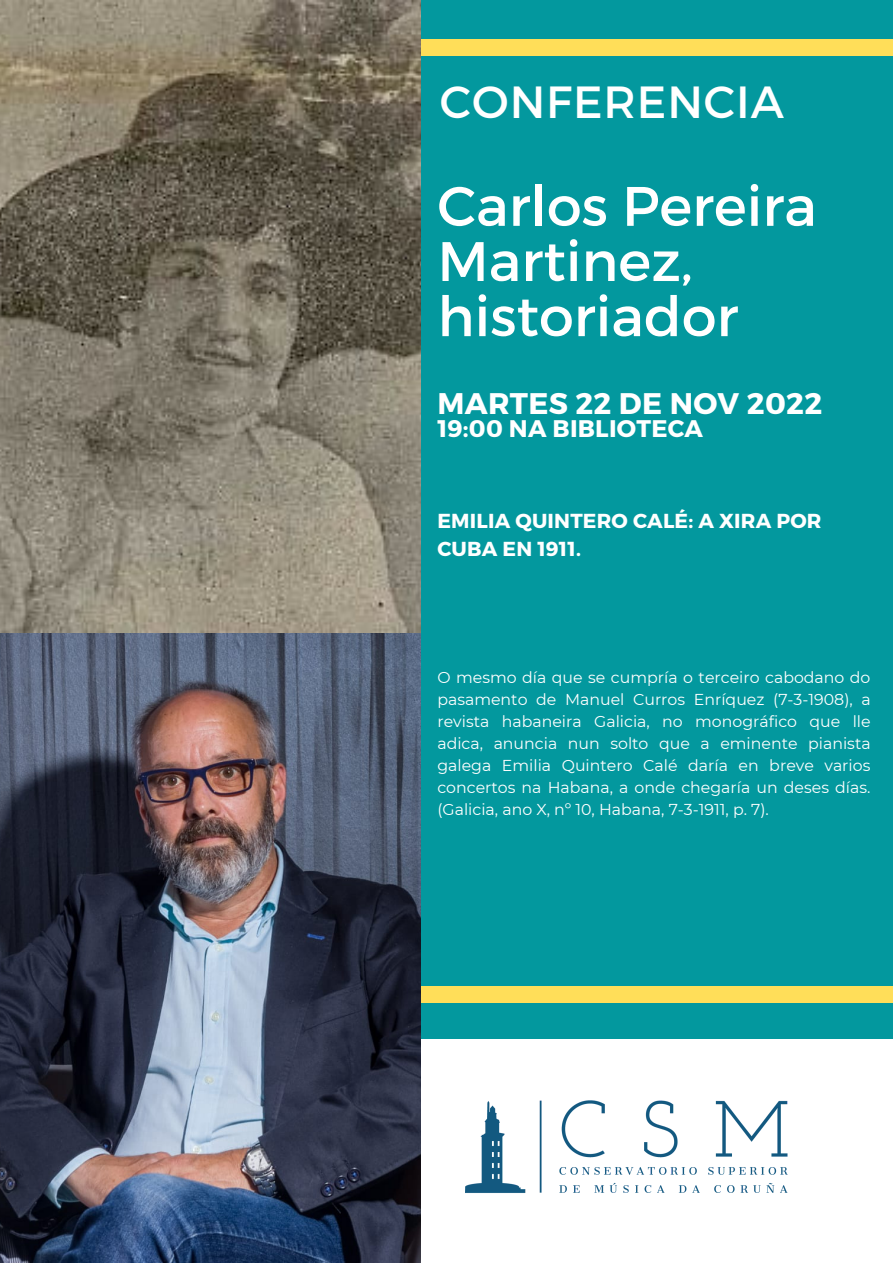
<style>
.page{position:relative;width:893px;height:1263px;background:#03989e}
.page>*{position:absolute;margin:0;border:0;box-sizing:border-box;transform-origin:0 0}
.t1{font:55.5px/55.1px "Montserrat";color:#fff}
.t2{font:45px "Montserrat";letter-spacing:.02em;color:#fff}
.t3{font:700 29.78px "Montserrat";letter-spacing:.01em;color:#fff}
.t4{font:700 24px "Montserrat";letter-spacing:.01em;color:#fff}
.t5{font:700 20.25px/28.1px "Montserrat";letter-spacing:.01em;color:#fff}
.t6{font:15.75px/22px "Montserrat";color:#fff;text-align:justify}
</style>
<div class="page">
<div style="left:366px;top:1040px;width:527px;height:223px;background:#fff"></div>
<img style="left:0;top:0;width:421px;height:1263px">
<img style="left:465px;top:1100px;width:323px;height:93px">
<div style="left:421px;top:39px;width:472px;height:17px;background:#ffde59"></div>
<div style="left:421px;top:986px;width:472px;height:17px;background:#ffde59"></div>
<h2 class="t2" style="left:440px;top:73px;width:345px">CONFERENCIA</h2>
<h1 class="t1" style="left:437px;top:176px;width:381px">Carlos Pereira<br>Martinez, historiador</h1>
<h3 class="t3" style="left:437px;top:384px;width:386px">MARTES 22 DE NOV 2022</h3>
<h3 class="t4" style="left:437px;top:413px;width:267px">19:00 NA BIBLIOTECA</h3>
<p class="t5" style="left:437px;top:505px;width:386px">EMILIA QUINTERO CALÉ: A XIRA POR<br>CUBA EN 1911.</p>
<p class="t6" style="left:437px;top:667px;width:435px">O mesmo día que se cumpría o terceiro cabodano do pasamento de Manuel Curros Enríquez (7-3-1908), a revista habaneira Galicia, no monográfico que lle adica, anuncia nun solto que a eminente pianista galega Emilia Quintero Calé daría en breve varios concertos na Habana, a onde chegaría un deses días. (Galicia, ano X, nº 10, Habana, 7-3-1911, p. 7).</p>
</div>
